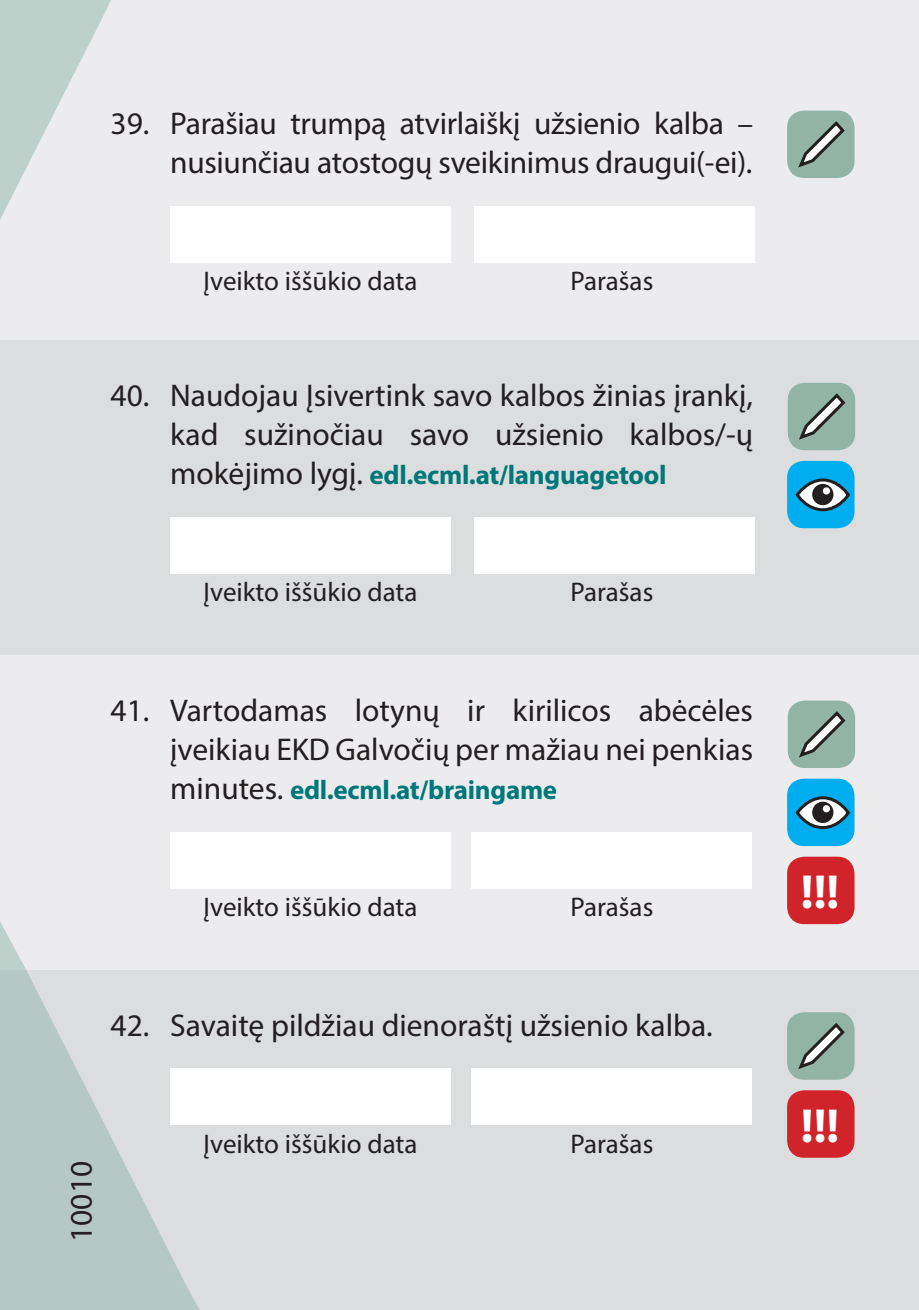
<style>
.page{position:relative;width:919px;height:1310px;background:#fff}
.page>*{position:absolute;margin:0;border:0;box-sizing:border-box;transform-origin:0 0}
.t1{font:700 48px "Myriad Pro";color:#fff}
.t2{font:31.5px/39px "Myriad Pro";color:#231f20;text-align:right}
.t3{font:27px "Myriad Pro";color:#231f20}
.t4{font:700 27px "Myriad Pro";letter-spacing:-.01em;color:#007879}
.s1{font-weight:400;font-size:31.5px;color:#231f20}
</style>
<div class="page">
<div style="left:0;top:969px;width:918px;height:341px;background:#dcdddf"></div>
<div style="left:0;top:340px;width:918px;height:315px;background:#dcdddf"></div>
<div style="left:0;top:655px;width:918px;height:314px;background:#ececee"></div>
<div style="left:0;top:0;width:918px;height:340px;background:#ececee"></div>
<svg style="left:0;top:888px;width:230px;height:422px"></svg>
<svg style="left:0;top:0;width:111px;height:219px"></svg>
<div style="left:170px;top:206px;width:281px;height:57px;background:#fff"></div>
<div style="left:473px;top:206px;width:281px;height:57px;background:#fff"></div>
<div style="left:170px;top:517px;width:281px;height:57px;background:#fff"></div>
<div style="left:473px;top:517px;width:281px;height:57px;background:#fff"></div>
<div style="left:170px;top:832px;width:281px;height:56px;background:#fff"></div>
<div style="left:471px;top:832px;width:281px;height:56px;background:#fff"></div>
<div style="left:170px;top:1068px;width:281px;height:57px;background:#fff"></div>
<div style="left:471px;top:1068px;width:281px;height:57px;background:#fff"></div>
<div style="left:787px;top:383px;width:68px;height:67px;background:#91b4a7;border-radius:17px"></div>
<svg style="left:799px;top:393px;width:47px;height:47px"></svg>
<div style="left:787px;top:461px;width:67px;height:67px;background:#00aeef;border-radius:17px"></div>
<svg style="left:797px;top:480px;width:51px;height:30px"></svg>
<div style="left:795px;top:478px;width:54px;height:33px;border:3px solid #231f20;border-radius:50%"></div>
<div style="left:812px;top:484px;width:21px;height:21px;background:#231f20;border-radius:50%"></div>
<svg style="left:822px;top:487px;width:8px;height:7px"></svg>
<div style="left:787px;top:700px;width:68px;height:68px;background:#91b4a7;border-radius:17px"></div>
<svg style="left:799px;top:711px;width:47px;height:47px"></svg>
<div style="left:787px;top:778px;width:67px;height:68px;background:#00aeef;border-radius:17px"></div>
<svg style="left:797px;top:798px;width:51px;height:29px"></svg>
<div style="left:795px;top:796px;width:54px;height:33px;border:3px solid #231f20;border-radius:50%"></div>
<div style="left:812px;top:801px;width:21px;height:22px;background:#231f20;border-radius:50%"></div>
<div style="left:822px;top:805px;width:8px;height:7px;background:#fff;border-radius:50%"></div>
<div style="left:787px;top:111px;width:67px;height:67px;background:#91b4a7;border-radius:17px"></div>
<svg style="left:798px;top:121px;width:47px;height:47px"></svg>
<div style="left:787px;top:1012px;width:67px;height:67px;background:#91b4a7;border-radius:17px"></div>
<svg style="left:798px;top:1023px;width:47px;height:46px"></svg>
<div style="left:787px;top:856px;width:67px;height:68px;background:#d1232a;border-radius:17px"></div>
<div style="left:787px;top:1090px;width:67px;height:67px;background:#d1232a;border-radius:17px"></div>
<p class="t2" style="left:111px;top:104px;width:644px">39. Parašiau trumpą atvirlaiškį užsienio kalba – nusiunčiau atostogų sveikinimus draugui(-ei).</p>
<p class="t3" style="left:203px;top:264px;width:215px">Įveikto iššūkio data</p>
<p class="t3" style="left:570px;top:264px;width:84px">Parašas</p>
<p class="t2" style="left:111px;top:376px;width:644px">40. Naudojau Įsivertink savo kalbos žinias įrankį, kad sužinočiau savo užsienio kalbos/-ų</p>
<p class="t4" style="left:170px;top:458px;width:498px"><span class="s1">mokėjimo lygį.</span> edl.ecml.at/languagetool</p>
<p class="t3" style="left:203px;top:575px;width:215px">Įveikto iššūkio data</p>
<p class="t3" style="left:570px;top:575px;width:84px">Parašas</p>
<p class="t2" style="left:111px;top:690px;width:644px">41. Vartodamas lotynų ir kirilicos abėcėles įveikiau EKD Galvočių per mažiau nei penkias</p>
<p class="t4" style="left:170px;top:772px;width:388px"><span class="s1">minutes.</span> edl.ecml.at/braingame</p>
<p class="t3" style="left:203px;top:890px;width:215px">Įveikto iššūkio data</p>
<p class="t3" style="left:570px;top:890px;width:84px">Parašas</p>
<p class="t2" style="left:111px;top:1005px;width:603px">42. Savaitę pildžiau dienoraštį užsienio kalba.</p>
<p class="t2" style="left:61px;top:1242px;width:82px;rotate:-90deg">10010</p>
<p class="t3" style="left:203px;top:1127px;width:215px">Įveikto iššūkio data</p>
<p class="t3" style="left:570px;top:1127px;width:84px">Parašas</p>
<h1 class="t1" style="left:800px;top:861px;width:40px">!!!</h1>
<h1 class="t1" style="left:800px;top:1094px;width:40px">!!!</h1>
</div>
